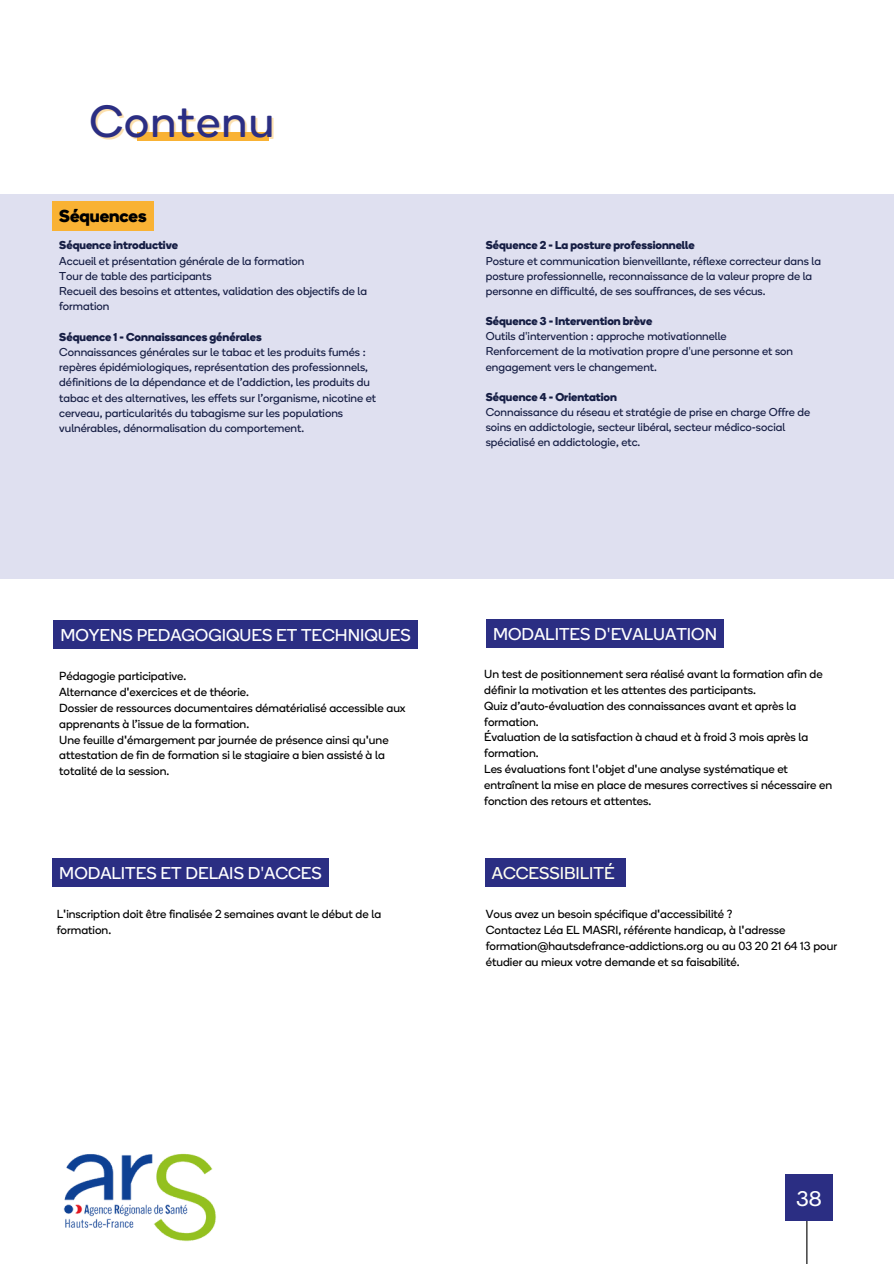
<style>
.page{position:relative;width:894px;height:1264px;background:#fff}
.page>*{position:absolute;margin:0;border:0;box-sizing:border-box;transform-origin:0 0}
.t1{font:45px "HILVCC Boing";letter-spacing:.03em;color:#2b2e83}
.t2{font:21px "HILVCC Boing";color:#fff}
.t3{font:700 17.25px "HILVCC Boing";color:#000}
.t4{font:17.1px "HILVCC Boing";color:#fff}
.t5{font:17.1px "HILVCC Boing";color:#fffff0}
.t6{font:11.7px/15.9px "HILVCC Boing";color:#000}
.t7{font:11.4px/15.1px "HILVCC Boing";color:#161e44}
.t8{font:700 11.4px "HILVCC Boing";color:#161e44}
.s1{font-family:"Noto Sans";font-weight:700}
.s2{font-family:"Noto Sans"}
</style>
<div class="page">
<div style="left:0;top:194px;width:893px;height:385px;background:#dfe0f0"></div>
<hr style="left:806px;top:1220px;width:1px;height:43px;background:#000">
<div style="left:785px;top:1174px;width:47px;height:46px;background:#2b2e83"></div>
<img style="left:63px;top:1153px;width:153px;height:89px">
<div style="left:137px;top:132px;width:131px;height:9px;background:#f9b234"></div>
<div style="left:52px;top:201px;width:102px;height:30px;background:#f9b234"></div>
<div style="left:54px;top:620px;width:363px;height:29px;background:#2b2e83"></div>
<div style="left:52px;top:858px;width:276px;height:29px;background:#2b2e83"></div>
<div style="left:486px;top:619px;width:237px;height:29px;background:#2b2e83"></div>
<div style="left:485px;top:858px;width:140px;height:29px;background:#2b2e83"></div>
<p class="t1" style="left:89px;top:92px;width:186px">Contenu</p>
<h3 class="t3" style="left:59px;top:204px;width:89px">Séquences</h3>
<p class="t8" style="left:59px;top:237px;width:120px">Séquence introductive</p>
<p class="t7" style="left:59px;top:253px;width:246px">Accueil et présentation générale de la formation</p>
<p class="t7" style="left:59px;top:268px;width:154px">Tour de table des participants</p>
<p class="t7" style="left:59px;top:283px;width:309px">Recueil des besoins et attentes, validation des objectifs de la formation</p>
<p class="t8" style="left:59px;top:328px;width:204px">Séquence 1 - Connaissances générales</p>
<p class="t7" style="left:59px;top:344px;width:318px">Connaissances générales sur le tabac et les produits fumés : repères épidémiologiques, représentation des professionnels, définitions de la dépendance et de l’addiction, les produits du tabac et des alternatives, les effets sur l’organisme, nicotine et cerveau, particularités du tabagisme sur les populations vulnérables, dénormalisation du comportement.</p>
<p class="t4" style="left:60px;top:624px;width:352px">MOYENS PEDAGOGIQUES ET TECHNIQUES</p>
<h2 class="t6" style="left:59px;top:668px;width:129px">Pédagogie participative.</h2>
<p class="t6" style="left:59px;top:683px;width:191px">Alternance d<span class="s1">'</span>exercices et de théorie.</p>
<p class="t6" style="left:59px;top:699px;width:348px">Dossier de ressources documentaires dématérialisé accessible aux apprenants à l’issue de la formation.</p>
<p class="t6" style="left:59px;top:731px;width:331px">Une feuille d<span class="s1">'</span>émargement par journée de présence ainsi qu<span class="s1">'</span>une attestation de fin de formation si le stagiaire a bien assisté à la totalité de la session.</p>
<p class="t4" style="left:59px;top:862px;width:264px">MODALITES ET DELAIS D<span class="s2">'</span>ACCES</p>
<p class="t6" style="left:57px;top:905px;width:326px">L<span class="s1">'</span>inscription doit être finalisée 2 semaines avant le début de la formation.</p>
<p class="t8" style="left:485px;top:237px;width:210px">Séquence 2 - La posture professionnelle</p>
<p class="t7" style="left:485px;top:253px;width:336px">Posture et communication bienveillante, réflexe correcteur dans la posture professionnelle, reconnaissance de la valeur propre de la personne en difficulté, de ses souffrances, de ses vécus.</p>
<p class="t8" style="left:485px;top:313px;width:168px">Séquence 3 - Intervention brève</p>
<p class="t7" style="left:485px;top:328px;width:242px">Outils d<span class="s2">'</span>intervention : approche motivationnelle</p>
<p class="t7" style="left:485px;top:343px;width:309px">Renforcement de la motivation propre d<span class="s2">'</span>une personne et son engagement vers le changement.</p>
<p class="t8" style="left:485px;top:389px;width:133px">Séquence 4 - Orientation</p>
<h2 class="t7" style="left:485px;top:404px;width:326px">Connaissance du réseau et stratégie de prise en charge Offre de soins en addictologie, secteur libéral, secteur médico-social spécialisé en addictologie, etc.</h2>
<p class="t4" style="left:493px;top:622px;width:225px">MODALITES D<span class="s2">'</span>EVALUATION</p>
<p class="t6" style="left:484px;top:665px;width:340px">Un test de positionnement sera réalisé avant la formation afin de définir la motivation et les attentes des participants.</p>
<h2 class="t6" style="left:484px;top:697px;width:313px">Quiz d’auto-évaluation des connaissances avant et après la formation.</h2>
<h2 class="t6" style="left:484px;top:729px;width:325px">Évaluation de la satisfaction à chaud et à froid 3 mois après la formation.</h2>
<p class="t6" style="left:484px;top:760px;width:349px">Les évaluations font l<span class="s1">'</span>objet d<span class="s1">'</span>une analyse systématique et entraînent la mise en place de mesures correctives si nécessaire en fonction des retours et attentes.</p>
<p class="t5" style="left:491px;top:862px;width:124px">ACCESSIBILITÉ</p>
<p class="t6" style="left:485px;top:905px;width:248px">Vous avez un besoin spécifique d<span class="s1">'</span>accessibilité ?</p>
<p class="t6" style="left:485px;top:921px;width:352px">Contactez Léa EL MASRI, référente handicap, à l<span class="s1">'</span>adresse formation@hautsdefrance-addictions.org ou au 03 20 21 64 13 pour étudier au mieux votre demande et sa faisabilité.</p>
<h1 class="t2" style="left:796px;top:1184px;width:27px">38</h1>
</div>
